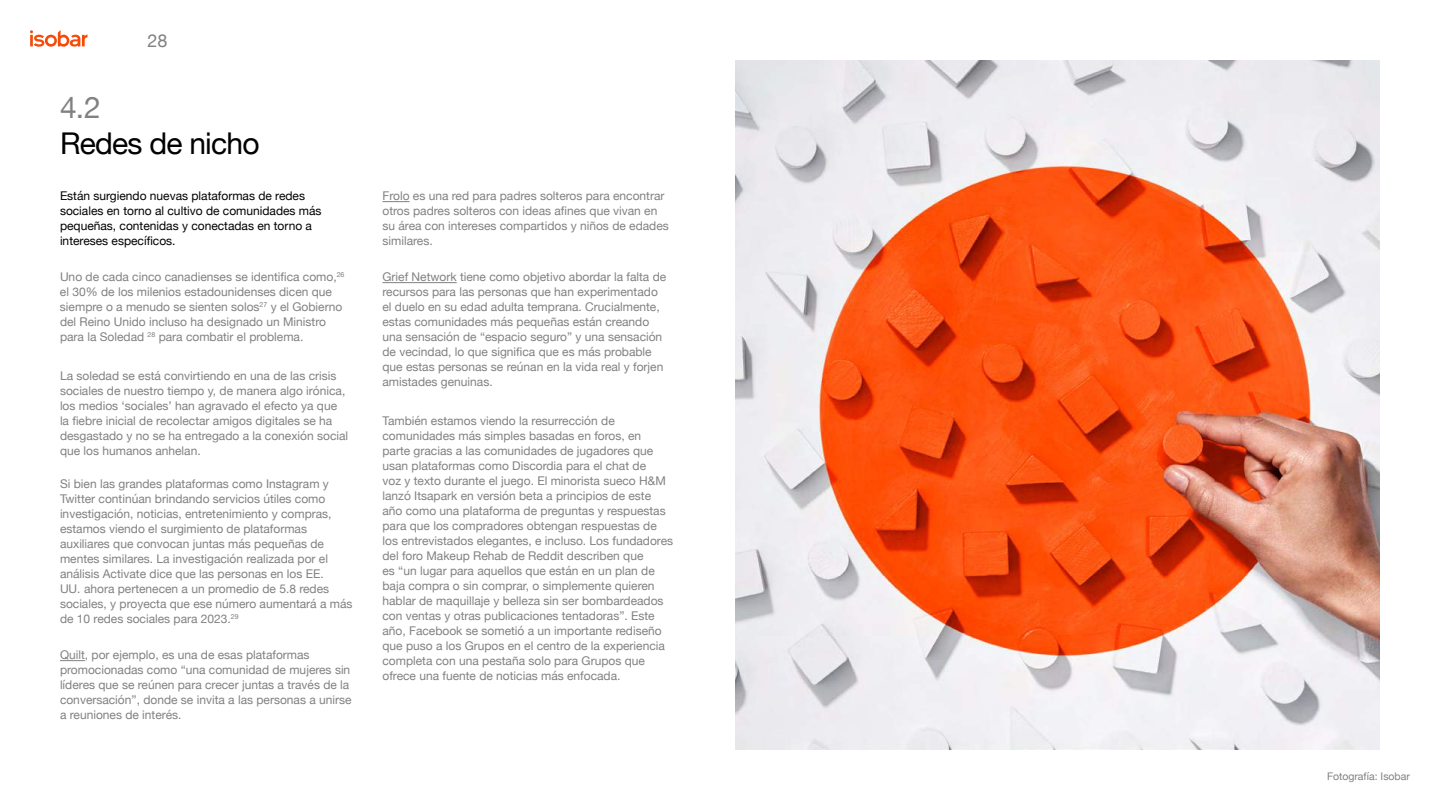
<style>
.page{position:relative;width:1440px;height:810px;background:#fff}
.page>*{position:absolute;margin:0;border:0;box-sizing:border-box;transform-origin:0 0}
.t1{font:30px "Helvetica Neue";letter-spacing:-.025em;color:#000}
.t2{font:30px "Helvetica Neue";color:#818181}
.t3{font:18px "Helvetica Neue";color:#818181}
.t4{font:12px/15px "Helvetica Neue";color:#818181}
.t5{font:12px/15px "Helvetica Neue";color:#000}
.t6{font:10.5px "Helvetica Neue";color:#818181}
</style>
<div class="page">
<svg style="left:30px;top:30px;width:57px;height:17px"></svg>
<svg style="left:382px;top:201px;width:28px;height:1px"></svg>
<hr style="left:382px;top:282px;width:75px;height:1px;background:#818181">
<svg style="left:60px;top:660px;width:25px;height:1px"></svg>
<img style="left:735px;top:60px;width:645px;height:690px">
<h2 class="t3" style="left:148px;top:27px;width:22px">28</h2>
<h1 class="t2" style="left:60px;top:85px;width:42px">4.2</h1>
<h1 class="t1" style="left:60px;top:121px;width:201px">Redes de nicho</h1>
<p class="t5" style="left:60px;top:189px;width:263px">Están surgiendo nuevas plataformas de redes sociales en torno al cultivo de comunidades más pequeñas, contenidas y conectadas en torno a intereses específicos.</p>
<p class="t4" style="left:60px;top:270px;width:286px">Uno de cada cinco canadienses se identifica como,<sup>26 </sup>el 30% de los milenios estadounidenses dicen que siempre o a menudo se sienten solos<sup>27</sup> y el Gobierno del Reino Unido incluso ha designado un Ministro para la Soledad <sup>28</sup> para combatir el problema.</p>
<p class="t4" style="left:60px;top:369px;width:290px">La soledad se está convirtiendo en una de las crisis sociales de nuestro tiempo y, de manera algo irónica, los medios ‘sociales’ han agravado el efecto ya que la fiebre inicial de recolectar amigos digitales se ha desgastado y no se ha entregado a la conexión social que los humanos anhelan.</p>
<p class="t4" style="left:60px;top:477px;width:294px">Si bien las grandes plataformas como Instagram y Twitter continúan brindando servicios útiles como investigación, noticias, entretenimiento y compras, estamos viendo el surgimiento de plataformas auxiliares que convocan juntas más pequeñas de mentes similares. La investigación realizada por el análisis Activate dice que las personas en los EE.<br>UU. ahora pertenecen a un promedio de 5.8 redes sociales, y proyecta que ese número aumentará a más de 10 redes sociales para 2023.<sup>29</sup></p>
<p class="t4" style="left:60px;top:648px;width:293px">Quilt, por ejemplo, es una de esas plataformas promocionadas como “una comunidad de mujeres sin líderes que se reúnen para crecer juntas a través de la conversación”, donde se invita a las personas a unirse a reuniones de interés.</p>
<p class="t4" style="left:382px;top:189px;width:288px">Frolo es una red para padres solteros para encontrar otros padres solteros con ideas afines que vivan en su área con intereses compartidos y niños de edades similares.</p>
<p class="t4" style="left:382px;top:270px;width:285px">Grief Network tiene como objetivo abordar la falta de recursos para las personas que han experimentado el duelo en su edad adulta temprana. Crucialmente, estas comunidades más pequeñas están creando una sensación de “espacio seguro” y una sensación de vecindad, lo que significa que es más probable que estas personas se reúnan en la vida real y forjen amistades genuinas.</p>
<p class="t4" style="left:382px;top:414px;width:292px">También estamos viendo la resurrección de comunidades más simples basadas en foros, en<br>parte gracias a las comunidades de jugadores que usan plataformas como Discordia para el chat de<br>voz y texto durante el juego. El minorista sueco H&amp;M lanzó Itsapark en versión beta a principios de este año como una plataforma de preguntas y respuestas para que los compradores obtengan respuestas de los entrevistados elegantes, e incluso. Los fundadores del foro Makeup Rehab de Reddit describen que<br>es “un lugar para aquellos que están en un plan de baja compra o sin comprar, o simplemente quieren hablar de maquillaje y belleza sin ser bombardeados con ventas y otras publicaciones tentadoras”. Este año, Facebook se sometió a un importante rediseño que puso a los Grupos en el centro de la experiencia completa con una pestaña solo para Grupos que ofrece una fuente de noticias más enfocada.</p>
<p class="t6" style="left:1327px;top:769px;width:84px">Fotografía: Isobar</p>
</div>
